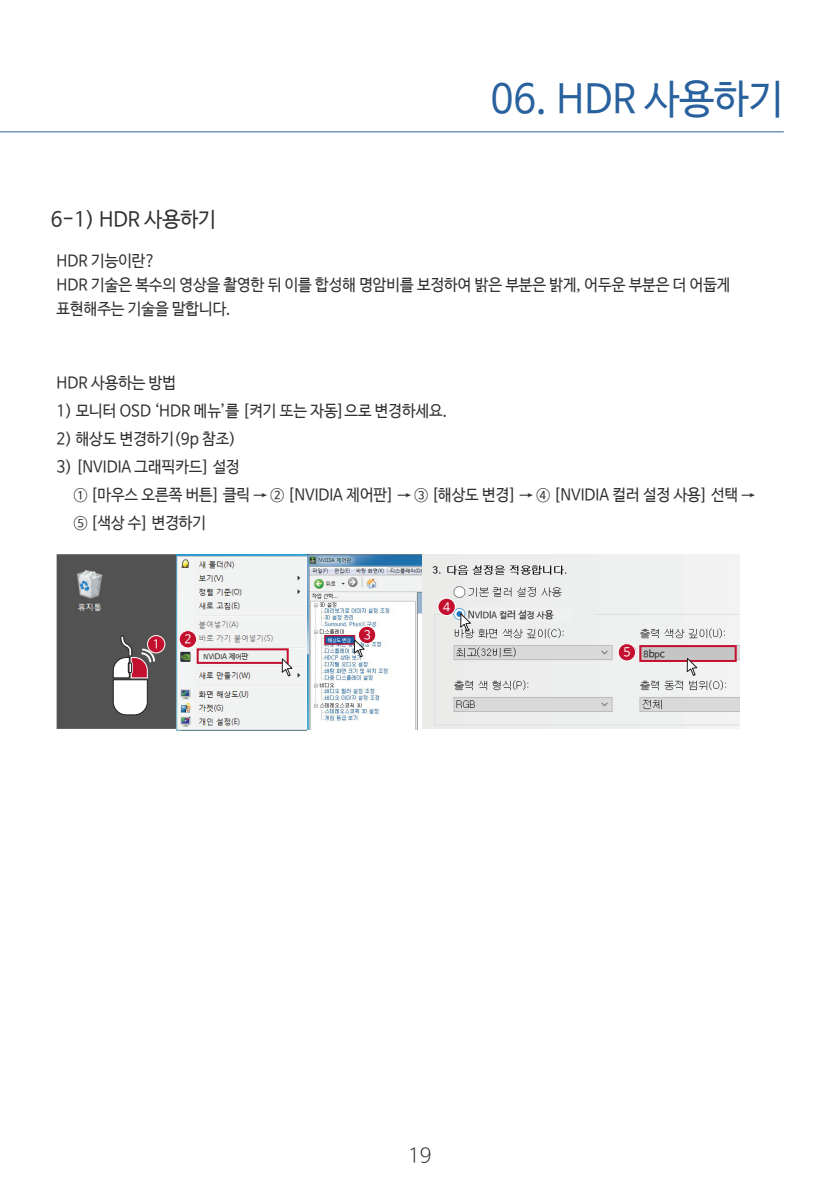
<style>
.page{position:relative;width:840px;height:1191px;background:#fff}
.page>*{position:absolute;margin:0;border:0;box-sizing:border-box;transform-origin:0 0}
.t1{font:40px "Nanum Barun Gothic";color:#28619d}
.t2{font:20.6px "Nanum Barun Gothic";color:#312f30}
.t3{font:300 20px "Nanum Barun Gothic";color:#312f30}
.t4{font:16px/24px "Nanum Barun Gothic";color:#312f30;scale:.95 1}
.t5{font:12px "Nanum Barun Gothic";color:#fff}
.t6{font:10px "Nanum Barun Gothic";color:#231f20}
.t7{font:8.6px "Nanum Barun Gothic";color:#231f20}
.t8{font:7.8px "Nanum Barun Gothic";color:#231f20}
.t9{font:6.8px "Nanum Barun Gothic";color:#fff}
.t10{font:5.2px "Nanum Barun Gothic";color:#fff}
.s1{font-size:6.8px}
.s2{font-size:4.6px}
.s3{font-size:6px}
.s4{font-size:8.6px}
.s5{font-size:12px;color:#fff}
.s6{font-size:10px}
</style>
<div class="page">
<div style="left:57px;top:554px;width:203px;height:175px;background:#525252"></div>
<img style="left:77px;top:570px;width:26px;height:42px">
<svg style="left:112px;top:635px;width:51px;height:81px"></svg>
<img style="left:177px;top:554px;width:562px;height:176px">
<div style="left:197px;top:649px;width:90px;height:14px;background:#eff0f0"></div>
<div style="left:196px;top:648px;width:92px;height:16px;border:2px solid #c3102f"></div>
<div style="left:467px;top:608px;width:104px;height:13px;background:#eff0f0"></div>
<div style="left:325px;top:636px;width:29px;height:8px;background:#185aa3"></div>
<div style="left:324px;top:635px;width:31px;height:10px;border:1px solid #c3102f"></div>
<svg style="left:281px;top:658px;width:13px;height:19px"></svg>
<svg style="left:353px;top:629px;width:19px;height:29px"></svg>
<svg style="left:459px;top:613px;width:13px;height:19px"></svg>
<div style="left:640px;top:646px;width:95px;height:15px;background:#c6c5c5"></div>
<div style="left:639px;top:645px;width:97px;height:17px;border:2px solid #c3102f"></div>
<svg style="left:685px;top:658px;width:13px;height:18px"></svg>
<div style="left:618px;top:643px;width:17px;height:18px;background:#c3102f;border-radius:50%"></div>
<div style="left:617px;top:643px;width:18px;height:18px;border:1px solid #fff;border-radius:50%"></div>
<div style="left:437px;top:598px;width:18px;height:17px;background:#c3102f;border-radius:50%"></div>
<div style="left:437px;top:597px;width:18px;height:19px;border:1px solid #fff;border-radius:50%"></div>
<div style="left:358px;top:626px;width:17px;height:17px;background:#c3102f;border-radius:50%"></div>
<div style="left:357px;top:625px;width:19px;height:19px;border:1px solid #fff;border-radius:50%"></div>
<div style="left:179px;top:630px;width:17px;height:18px;background:#c3102f;border-radius:50%"></div>
<div style="left:179px;top:630px;width:18px;height:18px;border:1px solid #fff;border-radius:50%"></div>
<div style="left:147px;top:635px;width:18px;height:18px;background:#c3102f;border-radius:50%"></div>
<div style="left:147px;top:635px;width:18px;height:18px;border:1px solid #fff;border-radius:50%"></div>
<hr style="left:0;top:131px;width:783px;height:1px;background:#28619d">
<h1 class="t1" style="left:490px;top:78px;width:294px">06. HDR 사용하기</h1>
<p class="t2" style="left:51px;top:208px;width:167px">6-1) HDR 사용하기</p>
<p class="t4" style="left:57px;top:250px;width:710px">HDR 기능이란?<br>HDR 기술은 복수의 영상을 촬영한 뒤 이를 합성해 명암비를 보정하여 밝은 부분은 밝게, 어두운 부분은 더 어둡게 표현해주는 기술을 말합니다.</p>
<p class="t4" style="left:57px;top:371px;width:127px">HDR 사용하는 방법</p>
<p class="t4" style="left:57px;top:399px;width:412px">1) 모니터 OSD ‘HDR 메뉴’를 [켜기 또는 자동]으로 변경하세요.</p>
<p class="t4" style="left:57px;top:427px;width:190px">2) 해상도 변경하기(9p 참조)</p>
<p class="t4" style="left:74px;top:453px;width:718px;line-height:28px;text-indent:-17px">3) [NVIDIA 그래픽카드] 설정<br>① [마우스 오른쪽 버튼] 클릭 → ② [NVIDIA 제어판] → ③ [해상도 변경] → ④ [NVIDIA 컬러 설정 사용] 선택 →<br>⑤ [색상 수] 변경하기</p>
<p class="t5" style="left:153px;top:638px;width:8px">1</p>
<p class="t5" style="left:184px;top:633px;width:8px">2</p>
<p class="t8" style="left:203px;top:652px;width:46px"><span class="s1">N</span>V<span class="s1">I</span>D<span class="s1">I</span>A 제<span class="s1">어</span>판</p>
<p class="t10" style="left:327px;top:637px;width:24px">해<span class="s2">상</span>도 변<span class="s2">경</span></p>
<p class="t5" style="left:363px;top:628px;width:8px">3</p>
<p class="t9" style="left:349px;top:698px;width:20px">G<span class="s3">A</span>M<span class="s3">E</span></p>
<p class="t5" style="left:443px;top:600px;width:8px">4</p>
<p class="t6" style="left:467px;top:609px;width:87px">N<span class="s4">V</span>I<span class="s4">D</span>I<span class="s4">A 컬</span>러 설<span class="s4">정 사</span>용</p>
<p class="t7" style="left:623px;top:650px;width:42px"><span class="s5">5</span> 8<span class="s6">b</span>p<span class="s6">c</span></p>
<p class="t3" style="left:408px;top:1145px;width:25px">19</p>
</div>
